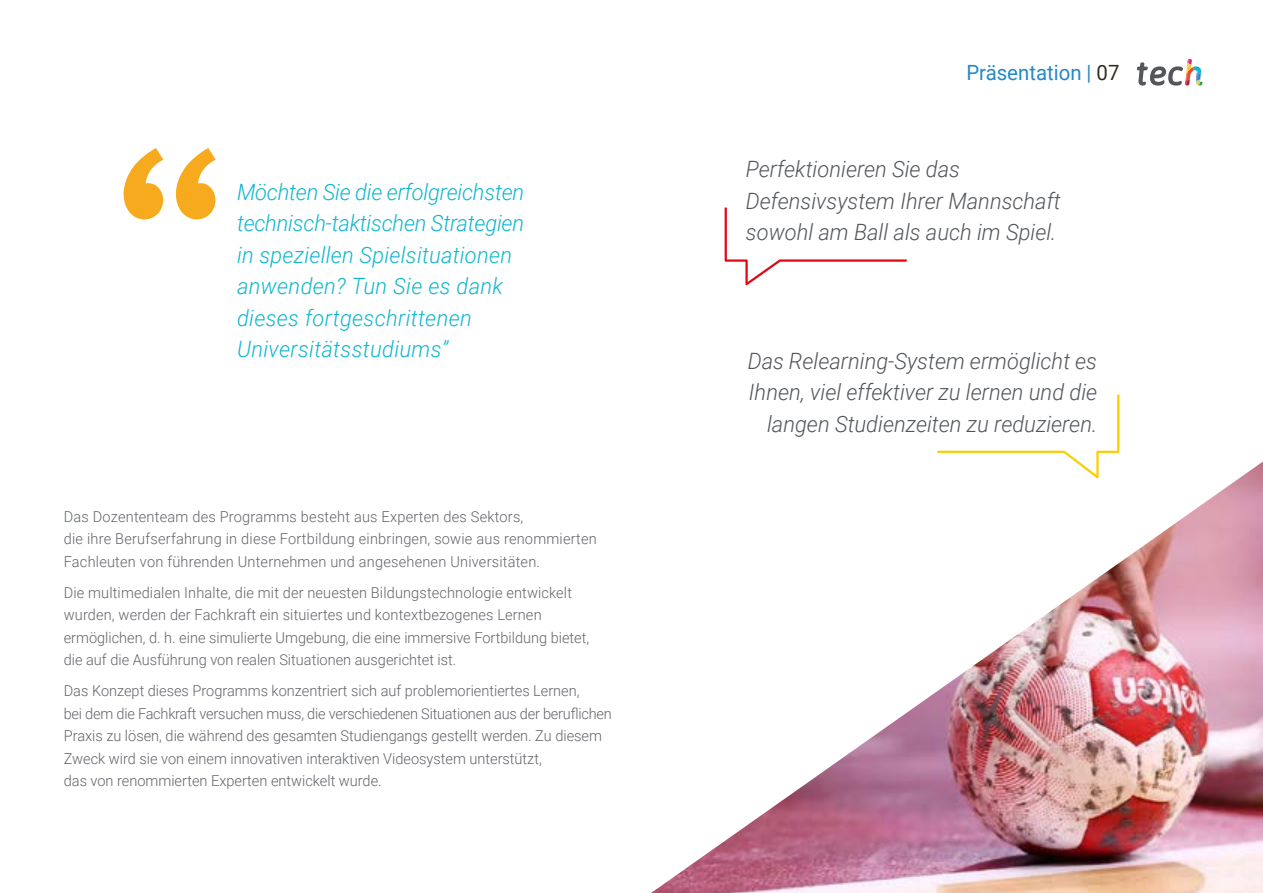
<style>
.page{position:relative;width:1263px;height:893px;background:#fff}
.page>*{position:absolute;margin:0;border:0;box-sizing:border-box;transform-origin:0 0}
.t1{font:italic 300 22.5px/31.5px "Roboto";color:#52555b;text-align:right}
.t2{font:italic 300 22.5px/31.5px "Roboto";letter-spacing:.01em;color:#0fb6cf}
.t3{font:21px "Roboto";color:#2488c9}
.t4{font:300 15px/22.5px "Roboto";color:#61646a}
.s1{color:#312e20}
</style>
<div class="page">
<svg style="left:124px;top:148px;width:92px;height:71px"></svg>
<svg style="left:1137px;top:59px;width:65px;height:27px"></svg>
<svg style="left:937px;top:394px;width:183px;height:67px"></svg>
<svg style="left:724px;top:207px;width:183px;height:79px"></svg>
<img style="left:651px;top:461px;width:612px;height:432px">
<h1 class="t2" style="left:237px;top:175px;width:289px">Möchten Sie die erfolgreichsten technisch-taktischen Strategien in speziellen Spielsituationen anwenden? Tun Sie es dank dieses fortgeschrittenen<br>Universitätsstudiums”</h1>
<p class="t4" style="left:64px;top:504px;width:535px">Das Dozententeam des Programms besteht aus Experten des Sektors,<br>die ihre Berufserfahrung in diese Fortbildung einbringen, sowie aus renommierten<br>Fachleuten von führenden Unternehmen und angesehenen Universitäten.</p>
<p class="t4" style="left:64px;top:580px;width:527px">Die multimedialen Inhalte, die mit der neuesten Bildungstechnologie entwickelt wurden, werden der Fachkraft ein situiertes und kontextbezogenes Lernen ermöglichen, d. h. eine simulierte Umgebung, die eine immersive Fortbildung bietet, die auf die Ausführung von realen Situationen ausgerichtet ist.</p>
<p class="t4" style="left:64px;top:679px;width:549px">Das Konzept dieses Programms konzentriert sich auf problemorientiertes Lernen,<br>bei dem die Fachkraft versuchen muss, die verschiedenen Situationen aus der beruflichen Praxis zu lösen, die während des gesamten Studiengangs gestellt werden. Zu diesem Zweck wird sie von einem innovativen interaktiven Videosystem unterstützt,<br>das von renommierten Experten entwickelt wurde.</p>
<h2 class="t3" style="left:966px;top:57px;width:155px">Präsentation | <span class="s1">07</span></h2>
<h1 class="t1" style="left:746px;top:153px;width:316px;text-align:left">Perfektionieren Sie das<br>Defensivsystem Ihrer Mannschaft sowohl am Ball als auch im Spiel.</h1>
<h1 class="t1" style="left:748px;top:344px;width:351px">Das Relearning-System ermöglicht es<br>Ihnen, viel effektiver zu lernen und die langen Studienzeiten zu reduzieren.</h1>
</div>
